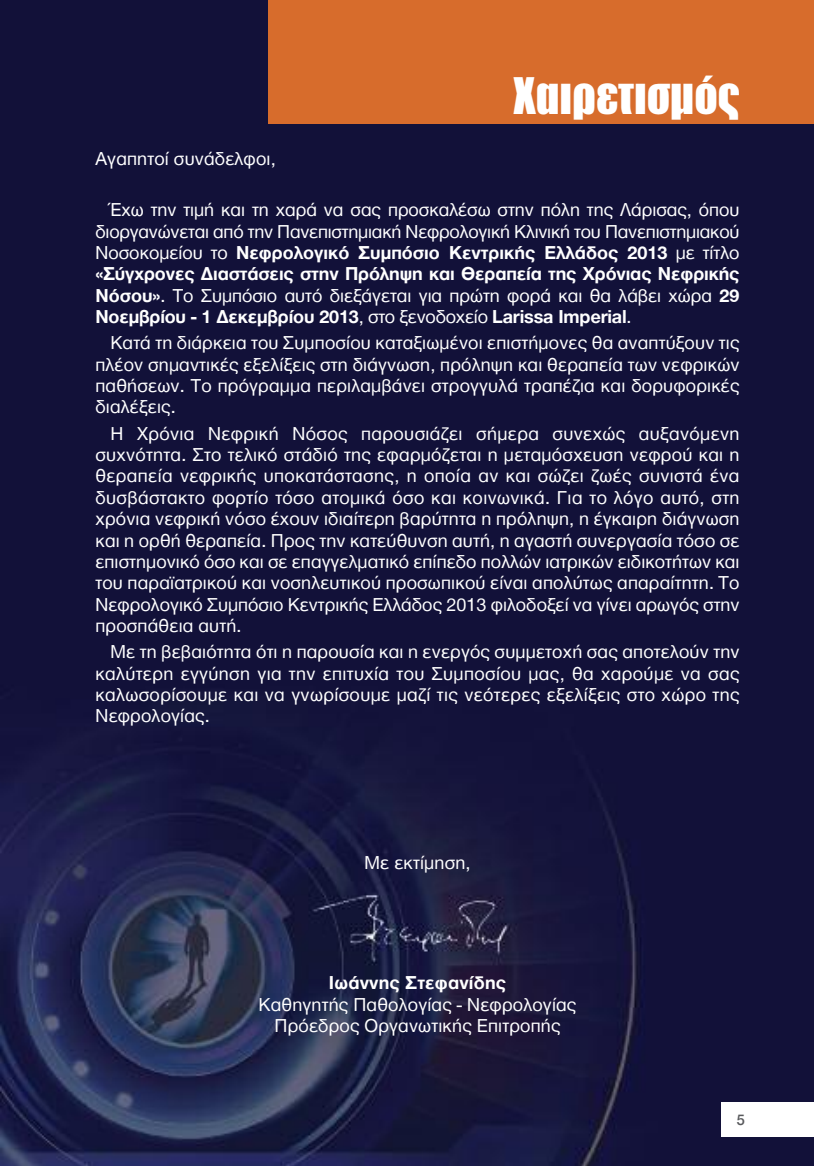
<style>
.page{position:relative;width:814px;height:1166px;background:#fff}
.page>*{position:absolute;margin:0;border:0;box-sizing:border-box;transform-origin:0 0}
.t1{font:900 49px "PF Fusion Sans";color:#fff}
.t2{font:19.25px/21.3px "Helvetica Neue Greek";letter-spacing:.01em;color:#fff;text-align:justify}
.t3{font:700 19.25px "Helvetica Neue Greek";letter-spacing:.01em;color:#fff}
.t4{font:500 15.75px "Helvetica Neue Greek";color:#58595c}
.s1{font-weight:700}
</style>
<div class="page">
<img style="left:0;top:0;width:814px;height:1166px">
<div style="left:720px;top:1102px;width:94px;height:35px;background:#fff"></div>
<div style="left:268px;top:0;width:546px;height:124px;background:#d76c2c"></div>
<h1 class="t1" style="left:513px;top:65px;width:227px">Χαιρετισμός</h1>
<p class="t2" style="left:95px;top:149px;width:182px">Αγαπητοί συνάδελφοι,</p>
<p class="t2" style="left:95px;top:200px;width:645px;text-indent:15px">Έχω την τιμή και τη χαρά να σας προσκαλέσω στην πόλη της Λάρισας, όπου διοργανώνεται από την Πανεπιστημιακή Νεφρολογική Κλινική του Πανεπιστημιακού Νοσοκομείου το <span class="s1">Νεφρολογικό Συμπόσιο Κεντρικής Ελλάδος 2013</span> με τίτλο <span class="s1">«Σύγχρονες Διαστάσεις στην Πρόληψη και Θεραπεία της Χρόνιας Νεφρικής Νόσου»</span>. Το Συμπόσιο αυτό διεξάγεται για πρώτη φορά και θα λάβει χώρα <span class="s1">29<br>Νοεμβρίου - 1 Δεκεμβρίου 2013</span>, στο ξενοδοχείο <span class="s1">Larissa Imperial</span>.</p>
<p class="t2" style="left:95px;top:333px;width:645px;text-indent:15px">Κατά τη διάρκεια του Συμποσίου καταξιωμένοι επιστήμονες θα αναπτύξουν τις πλέον σημαντικές εξελίξεις στη διάγνωση, πρόληψη και θεραπεία των νεφρικών παθήσεων. Το πρόγραμμα περιλαμβάνει στρογγυλά τραπέζια και δορυφορικές διαλέξεις.</p>
<p class="t2" style="left:95px;top:424px;width:645px;text-indent:15px">Η Χρόνια Νεφρική Νόσος παρουσιάζει σήμερα συνεχώς αυξανόμενη συχνότητα. Στο τελικό στάδιό της εφαρμόζεται η μεταμόσχευση νεφρού και η θεραπεία νεφρικής υποκατάστασης, η οποία αν και σώζει ζωές συνιστά ένα δυσβάστακτο φορτίο τόσο ατομικά όσο και κοινωνικά. Για το λόγο αυτό, στη χρόνια νεφρική νόσο έχουν ιδιαίτερη βαρύτητα η πρόληψη, η έγκαιρη διάγνωση και η ορθή θεραπεία. Προς την κατεύθυνση αυτή, η αγαστή συνεργασία τόσο σε επιστημονικό όσο και σε επαγγελματικό επίπεδο πολλών ιατρικών ειδικοτήτων και του παραϊατρικού και νοσηλευτικού προσωπικού είναι απολύτως απαραίτητη. Το Νεφρολογικό Συμπόσιο Κεντρικής Ελλάδος 2013 φιλοδοξεί να γίνει αρωγός στην προσπάθεια αυτή.</p>
<p class="t2" style="left:95px;top:642px;width:645px;text-indent:15px">Με τη βεβαιότητα ότι η παρουσία και η ενεργός συμμετοχή σας αποτελούν την καλύτερη εγγύηση για την επιτυχία του Συμποσίου μας, θα χαρούμε να σας καλωσορίσουμε και να γνωρίσουμε μαζί τις νεότερες εξελίξεις στο χώρο της Νεφρολογίας.</p>
<p class="t2" style="left:364px;top:852px;width:108px">Με εκτίμηση,</p>
<p class="t3" style="left:329px;top:974px;width:179px">Ιωάννης Στεφανίδης</p>
<p class="t2" style="left:258px;top:994px;width:319px;text-align:center">Καθηγητής Παθολογίας - Νεφρολογίας<br>Πρόεδρος Οργανωτικής Επιτροπής</p>
<p class="t4" style="left:736px;top:1113px;width:10px">5</p>
</div>
